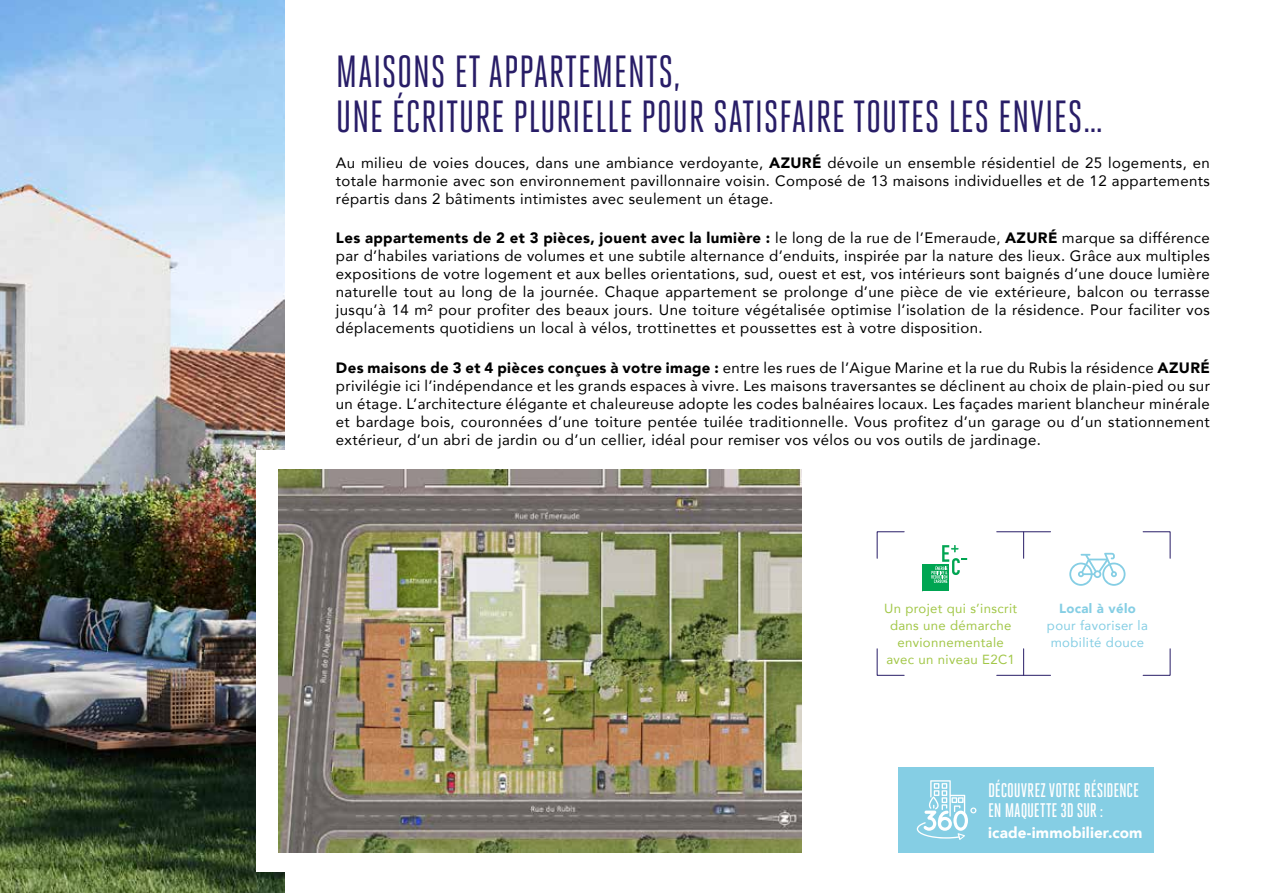
<style>
.page{position:relative;width:1263px;height:893px;background:#fff}
.page>*{position:absolute;margin:0;border:0;box-sizing:border-box;transform-origin:0 0}
.t1{font:45px/45px "Heroic Condensed";letter-spacing:.01em;color:#281d67}
.t2{font:500 19.65px/19.6px "Heroic Condensed";letter-spacing:-.005em;color:#fff}
.t3{font:900 15.3px "Avenir";letter-spacing:.005em;color:#fff}
.t4{font:15px/18px "Avenir";letter-spacing:.025em;color:#000;text-align:justify}
.t5{font:13.2px/17px "Avenir";letter-spacing:.025em;color:#a2c748;text-align:center}
.t6{font:13.2px/17px "Avenir";letter-spacing:.025em;color:#85cee4}
.t7{font:900 13.2px "Avenir";letter-spacing:.025em;color:#85cee4}
.s1{font-weight:900}
</style>
<div class="page">
<svg style="left:1069px;top:553px;width:56px;height:33px"></svg>
<img style="left:0;top:0;width:284px;height:893px">
<div style="left:257px;top:450px;width:731px;height:421px;background:#fff"></div>
<img style="left:278px;top:469px;width:523px;height:384px">
<svg style="left:877px;top:531px;width:28px;height:28px"></svg>
<svg style="left:1143px;top:531px;width:27px;height:28px"></svg>
<svg style="left:877px;top:648px;width:28px;height:28px"></svg>
<svg style="left:1143px;top:648px;width:27px;height:28px"></svg>
<hr style="left:997px;top:675px;width:53px;height:1px;background:#281d67">
<svg style="left:1023px;top:649px;width:1px;height:26px"></svg>
<hr style="left:997px;top:531px;width:53px;height:1px;background:#281d67">
<svg style="left:1023px;top:532px;width:1px;height:26px"></svg>
<div style="left:922px;top:565px;width:27px;height:26px;background:#00a552"></div>
<svg style="left:931px;top:545px;width:36px;height:38px"></svg>
<div style="left:899px;top:768px;width:255px;height:85px;background:#85cee4"></div>
<svg style="left:917px;top:780px;width:59px;height:60px"></svg>
<h1 class="t1" style="left:336px;top:49px;width:769px">MAISONS ET APPARTEMENTS,<br>UNE ÉCRITURE PLURIELLE POUR SATISFAIRE TOUTES LES ENVIES…</h1>
<p class="t4" style="left:336px;top:153px;width:875px">Au milieu de voies douces, dans une ambiance verdoyante, <span class="s1">AZURÉ</span> dévoile un ensemble résidentiel de 25 logements, en totale harmonie avec son environnement pavillonnaire voisin. Composé de 13 maisons individuelles et de 12 appartements répartis dans 2 bâtiments intimistes avec seulement un étage.</p>
<p class="t4" style="left:336px;top:229px;width:875px"><span class="s1">Les appartements de 2 et 3 pièces, jouent avec la lumière :</span> le long de la rue de l’Emeraude, <span class="s1">AZURÉ</span> marque sa différence par d’habiles variations de volumes et une subtile alternance d’enduits, inspirée par la nature des lieux. Grâce aux multiples expositions de votre logement et aux belles orientations, sud, ouest et est, vos intérieurs sont baignés d’une douce lumière naturelle tout au long de la journée. Chaque appartement se prolonge d’une pièce de vie extérieure, balcon ou terrasse jusqu’à 14 m² pour profiter des beaux jours. Une toiture végétalisée optimise l’isolation de la résidence. Pour faciliter vos déplacements quotidiens un local à vélos, trottinettes et poussettes est à votre disposition.</p>
<p class="t4" style="left:336px;top:358px;width:875px"><span class="s1">Des maisons de 3 et 4 pièces conçues à votre image :</span> entre les rues de l’Aigue Marine et la rue du Rubis la résidence <span class="s1">AZURÉ </span>privilégie ici l’indépendance et les grands espaces à vivre. Les maisons traversantes se déclinent au choix de plain-pied ou sur un étage. L’architecture élégante et chaleureuse adopte les codes balnéaires locaux. Les façades marient blancheur minérale et bardage bois, couronnées d’une toiture pentée tuilée traditionnelle. Vous profitez d’un garage ou d’un stationnement extérieur, d’un abri de jardin ou d’un cellier, idéal pour remiser vos vélos ou vos outils de jardinage.</p>
<p class="t5" style="left:884px;top:599px;width:134px">Un projet qui s’inscrit dans une démarche envionnementale avec un niveau E2C1</p>
<p class="t7" style="left:1059px;top:597px;width:78px">Local à vélo</p>
<p class="t6" style="left:1047px;top:616px;width:102px">pour favoriser la mobilité douce</p>
<h2 class="t2" style="left:988px;top:780px;width:152px">DÉCOUVREZ VOTRE RÉSIDENCE<br>EN MAQUETTE 3D SUR :</h2>
<p class="t3" style="left:988px;top:819px;width:156px">icade-immobilier.com</p>
</div>
